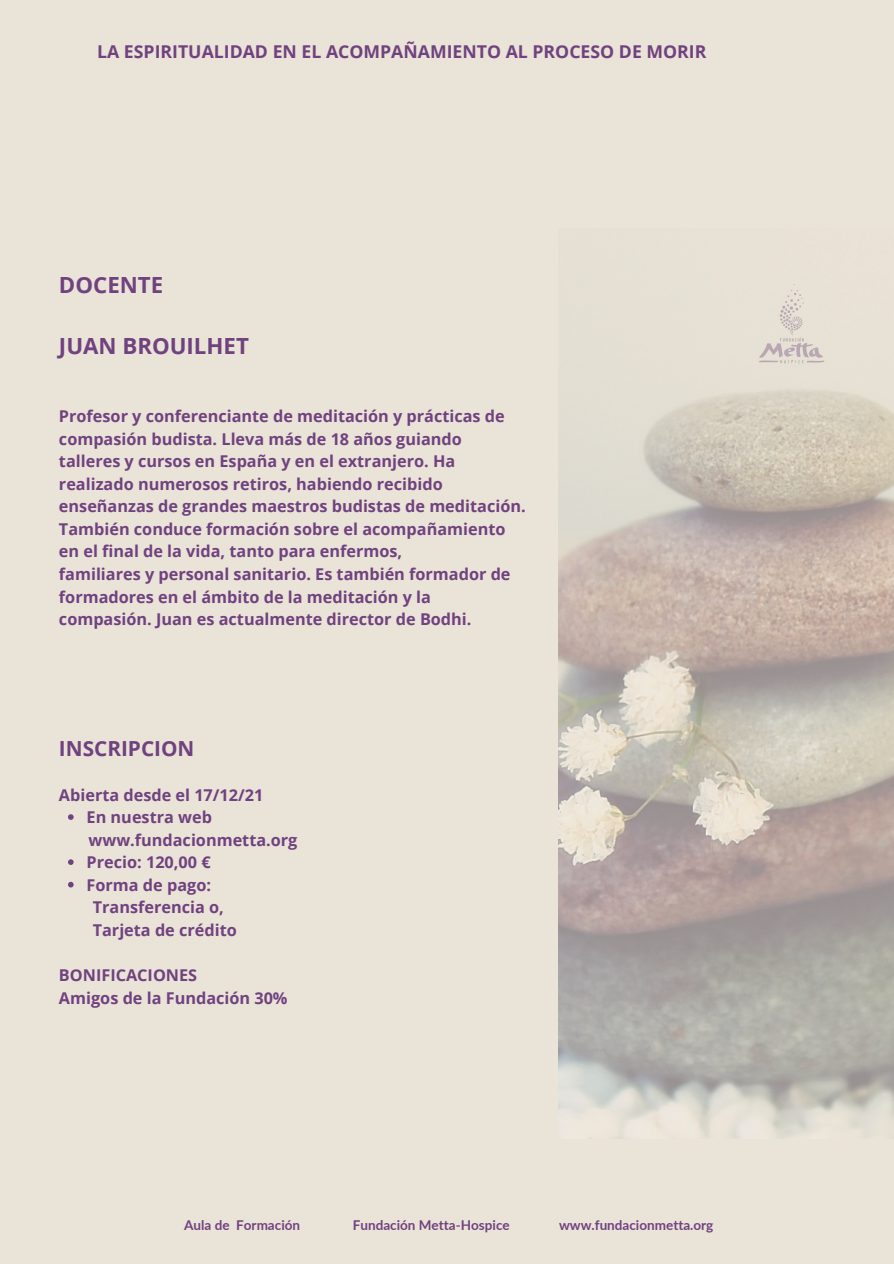
<style>
.page{position:relative;width:894px;height:1264px;background:#fff}
.page>*{position:absolute;margin:0;border:0;box-sizing:border-box;transform-origin:0 0}
.t1{font:700 22.2px "Open Sans";color:#70427f}
.t2{font:700 20.7px "Open Sans";color:#70427f}
.t3{font:700 17.7px "Open Sans";color:#70427f}
.t4{font:700 16.2px/22.5px "Open Sans";color:#70427f}
.t5{font:700 13.5px "Lato";color:#70427f}
</style>
<div class="page">
<div style="left:0;top:0;width:893px;height:1263px;background:#eae3d8"></div>
<img style="left:559px;top:284px;width:334px;height:854px">
<svg style="left:68px;top:814px;width:6px;height:5px"></svg>
<svg style="left:68px;top:859px;width:6px;height:6px"></svg>
<svg style="left:68px;top:881px;width:6px;height:6px"></svg>
<p class="t3" style="left:97px;top:40px;width:610px">LA ESPIRITUALIDAD EN EL ACOMPAÑAMIENTO AL PROCESO DE MORIR</p>
<p class="t1" style="left:59px;top:269px;width:106px">DOCENTE</p>
<p class="t1" style="left:59px;top:330px;width:191px">JUAN BROUILHET</p>
<p class="t4" style="left:59px;top:405px;width:468px">Profesor y conferenciante de meditación y prácticas de compasión budista. Lleva más de 18 años guiando talleres y cursos en España y en el extranjero. Ha realizado numerosos retiros, habiendo recibido enseñanzas de grandes maestros budistas de meditación.<br>También conduce formación sobre el acompañamiento en el final de la vida, tanto para enfermos,</p>
<p class="t4" style="left:59px;top:562px;width:453px">familiares y personal sanitario. Es también formador de formadores en el ámbito de la meditación y la compasión. Juan es actualmente director de Bodhi.</p>
<p class="t2" style="left:59px;top:733px;width:137px">INSCRIPCION</p>
<p class="t4" style="left:59px;top:783px;width:206px">Abierta desde el 17/12/21</p>
<p class="t4" style="left:88px;top:828px;width:210px">www.fundacionmetta.org</p>
<p class="t4" style="left:87px;top:805px;width:127px">En nuestra web</p>
<p class="t4" style="left:87px;top:850px;width:125px">Precio: 120,00 €</p>
<p class="t4" style="left:87px;top:873px;width:126px">Forma de pago:</p>
<p class="t4" style="left:93px;top:895px;width:132px">Transferencia o,</p>
<p class="t4" style="left:93px;top:918px;width:145px">Tarjeta de crédito</p>
<p class="t4" style="left:59px;top:963px;width:140px">BONIFICACIONES</p>
<p class="t4" style="left:59px;top:985px;width:230px">Amigos de la Fundación 30%</p>
<p class="t5" style="left:184px;top:1216px;width:117px">Aula de Formación</p>
<p class="t5" style="left:352px;top:1216px;width:158px">Fundación Metta-Hospice</p>
<p class="t5" style="left:559px;top:1216px;width:156px">www.fundacionmetta.org</p>
</div>
